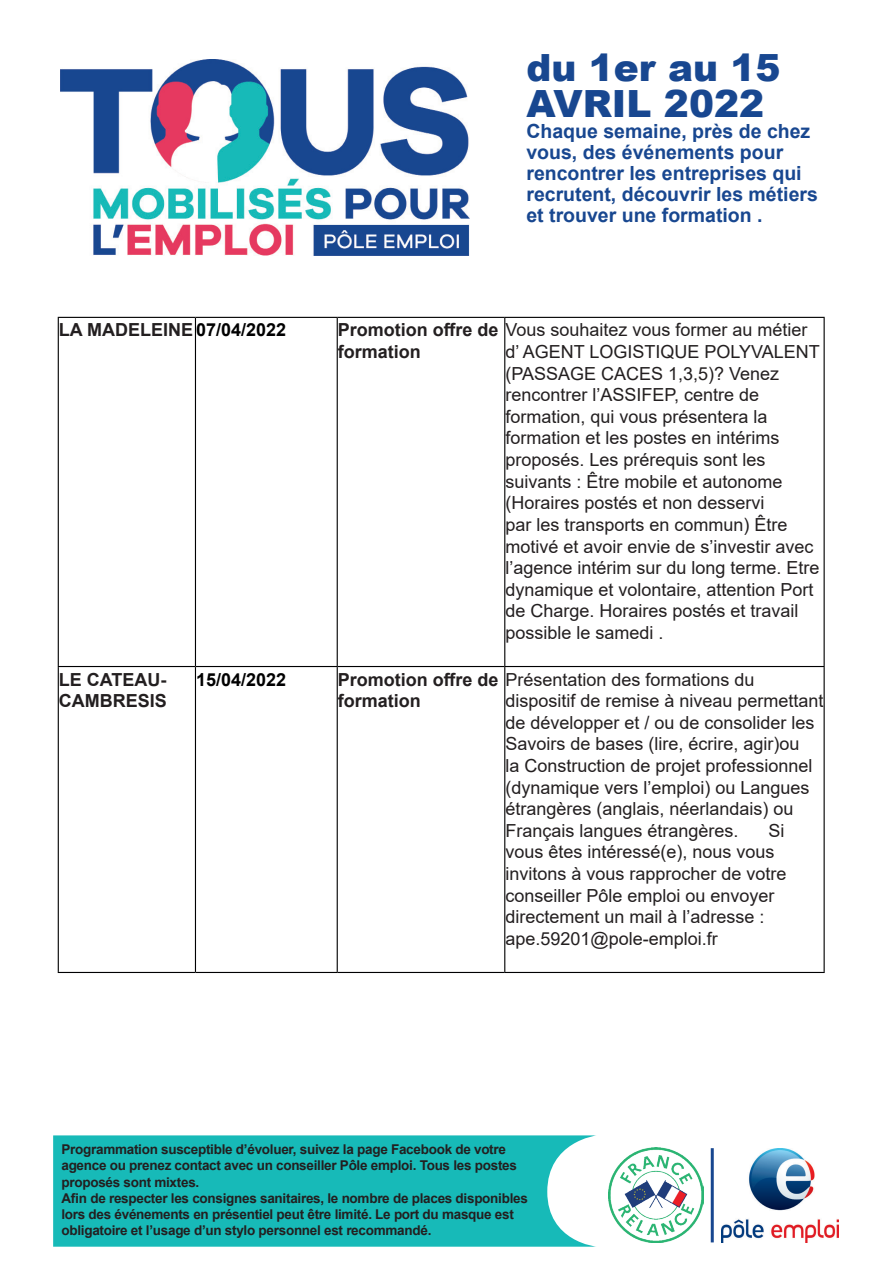
<style>
.page{position:relative;width:893px;height:1263px;background:#fff}
.page>*{position:absolute;margin:0;border:0;box-sizing:border-box;transform-origin:0 0}
.t1{font:900 37.5px/36px "Arial";color:#184790}
.t2{font:700 19.5px/21px "Arial";color:#184790}
.t3{font:18px/21.6px "Arial";color:#231f20}
.t4{font:700 18px/21.6px "Arial";color:#231f20}
.t5{font:700 18px "Arial";color:#000001}
.t6{font:700 13.5px/16.2px "Arial";letter-spacing:-.02em;color:#231f20}
.s1{color:#000001}
.s2{font-weight:700}
</style>
<div class="page">
<img style="left:61px;top:59px;width:409px;height:196px">
<img style="left:721px;top:1148px;width:118px;height:94px">
<img style="left:608px;top:1148px;width:95px;height:94px">
<hr style="left:711px;top:1148px;width:3px;height:94px;background:#184790">
<svg style="left:53px;top:1135px;width:543px;height:112px;background:#28bfbd"></svg>
<hr style="left:58px;top:317px;width:137px;height:1px;background:#000001">
<hr style="left:195px;top:317px;width:142px;height:1px;background:#000001">
<hr style="left:337px;top:317px;width:168px;height:1px;background:#000001">
<hr style="left:505px;top:317px;width:320px;height:1px;background:#000001">
<hr style="left:58px;top:666px;width:137px;height:1px;background:#000001">
<hr style="left:195px;top:666px;width:142px;height:1px;background:#000001">
<hr style="left:337px;top:666px;width:168px;height:1px;background:#000001">
<hr style="left:505px;top:666px;width:320px;height:1px;background:#000001">
<hr style="left:58px;top:972px;width:137px;height:1px;background:#000001">
<hr style="left:195px;top:972px;width:142px;height:1px;background:#000001">
<hr style="left:337px;top:972px;width:168px;height:1px;background:#000001">
<hr style="left:505px;top:972px;width:320px;height:1px;background:#000001">
<hr style="left:58px;top:318px;width:1px;height:348px;background:#000001">
<hr style="left:58px;top:667px;width:1px;height:305px;background:#000001">
<hr style="left:195px;top:318px;width:1px;height:348px;background:#000001">
<hr style="left:337px;top:318px;width:1px;height:348px;background:#000001">
<hr style="left:504px;top:318px;width:1px;height:348px;background:#000001">
<hr style="left:824px;top:318px;width:1px;height:348px;background:#000001">
<hr style="left:195px;top:667px;width:1px;height:305px;background:#000001">
<hr style="left:337px;top:667px;width:1px;height:305px;background:#000001">
<hr style="left:504px;top:667px;width:1px;height:305px;background:#000001">
<hr style="left:824px;top:667px;width:1px;height:305px;background:#000001">
<h1 class="t1" style="left:526px;top:48px;width:256px">du 1er au 15<br>AVRIL 2022</h1>
<p class="t2" style="left:526px;top:121px;width:293px">Chaque semaine, près de chez vous, des événements pour rencontrer les entreprises qui recrutent, découvrir les métiers et trouver une formation .</p>
<p class="t4" style="left:59px;top:320px;width:229px">LA MADELEINE <span class="s1">07/04/2022</span></p>
<p class="t3" style="left:338px;top:319px;width:471px"><span class="s2">Promotion offre de</span> Vous souhaitez vous former au métier <span class="s2">formation</span></p>
<p class="t3" style="left:505px;top:341px;width:316px">d’ AGENT LOGISTIQUE POLYVALENT (PASSAGE CACES 1,3,5)? Venez rencontrer l’ASSIFEP, centre de formation, qui vous présentera la formation et les postes en intérims proposés. Les prérequis sont les suivants : Être mobile et autonome (Horaires postés et non desservi<br>par les transports en commun) Être motivé et avoir envie de s’investir avec l’agence intérim sur du long terme. Etre dynamique et volontaire, attention Port de Charge. Horaires postés et travail possible le samedi .</p>
<p class="t4" style="left:59px;top:669px;width:109px">LE CATEAU-<br>CAMBRESIS</p>
<p class="t5" style="left:196px;top:667px;width:92px">15/04/2022</p>
<p class="t3" style="left:338px;top:668px;width:418px"><span class="s2">Promotion offre de</span> Présentation des formations du <span class="s2">formation</span></p>
<p class="t3" style="left:505px;top:690px;width:320px">dispositif de remise à niveau permettant de développer et / ou de consolider les Savoirs de bases (lire, écrire, agir)ou<br>la Construction de projet professionnel (dynamique vers l’emploi) ou Langues étrangères (anglais, néerlandais) ou Français langues étrangères.</p>
<p class="t3" style="left:505px;top:820px;width:283px;text-indent:263px">Si vous êtes intéressé(e), nous vous invitons à vous rapprocher de votre conseiller Pôle emploi ou envoyer directement un mail à l’adresse : ape.59201@pole-emploi.fr</p>
<p class="t6" style="left:61px;top:1141px;width:468px">Programmation susceptible d’évoluer, suivez la page Facebook de votre agence ou prenez contact avec un conseiller Pôle emploi. Tous les postes proposés sont mixtes.<br>Afin de respecter les consignes sanitaires, le nombre de places disponibles lors des événements en présentiel peut être limité. Le port du masque est obligatoire et l’usage d’un stylo personnel est recommandé.</p>
</div>
